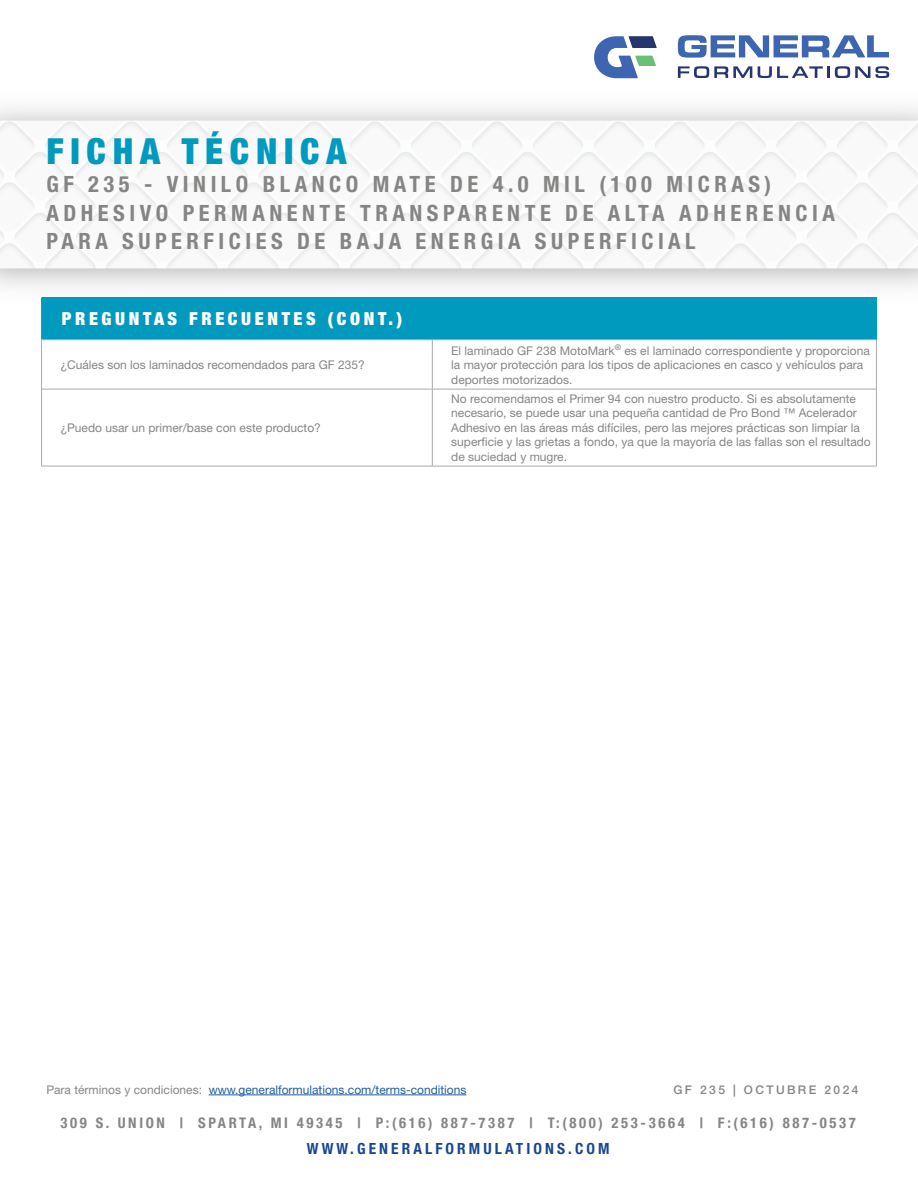
<style>
.page{position:relative;width:918px;height:1188px;background:#fff}
.page>*{position:absolute;margin:0;border:0;box-sizing:border-box;transform-origin:0 0}
.t1{font:900 condensed 36px "Helvetica Neue LT Std";letter-spacing:.19em;color:#009abf}
.t2{font:700 condensed 22.5px/28.5px "Helvetica Neue LT Std";letter-spacing:.2em;color:#858584}
.t3{font:900 condensed 18px "Helvetica Neue LT Std";letter-spacing:.2em;color:#fff}
.t4{font:700 condensed 15.45px "Helvetica Neue LT Std";letter-spacing:.2em;color:#194790}
.t5{font:700 condensed 14.7px "Helvetica Neue LT Std";letter-spacing:.18em;color:#858583}
.Table_Text{font:12px/14.4px "Helvetica Neue LT Std";color:#858584}
.t6{font:12px "Helvetica Neue LT Std";color:#215e9f}
.t7{font:500 12px "Helvetica Neue LT Std";letter-spacing:.2em;color:#858584}
.s1{color:#858584}
</style>
<div class="page">
<img style="left:0;top:121px;width:686px;height:147px">
<img style="left:686px;top:121px;width:232px;height:147px">
<svg style="left:678px;top:66px;width:74px;height:12px"></svg>
<svg style="left:758px;top:66px;width:131px;height:12px"></svg>
<svg style="left:678px;top:35px;width:211px;height:23px"></svg>
<svg style="left:594px;top:36px;width:63px;height:42px"></svg>
<hr style="left:209px;top:1095px;width:257px;height:1px;background:#215e9f">
<div style="left:42px;top:297px;width:834px;height:43px;background:#009abf"></div>
<hr style="left:432px;top:340px;width:1px;height:49px;background:#a7a9ac">
<hr style="left:432px;top:389px;width:1px;height:77px;background:#a7a9ac">
<hr style="left:41px;top:297px;width:1px;height:43px;background:#009fa6">
<hr style="left:876px;top:297px;width:1px;height:43px;background:#009fa6">
<hr style="left:41px;top:340px;width:391px;height:1px;background:#adcfd5">
<hr style="left:432px;top:340px;width:445px;height:1px;background:#adcfd5">
<hr style="left:41px;top:340px;width:1px;height:49px;background:#a7a9ac">
<hr style="left:876px;top:340px;width:1px;height:49px;background:#a7a9ac">
<hr style="left:41px;top:389px;width:391px;height:1px;background:#a7a9ac">
<hr style="left:41px;top:389px;width:1px;height:77px;background:#a7a9ac">
<hr style="left:432px;top:389px;width:445px;height:1px;background:#a7a9ac">
<hr style="left:876px;top:389px;width:1px;height:77px;background:#a7a9ac">
<hr style="left:41px;top:466px;width:391px;height:1px;background:#a7a9ac">
<hr style="left:432px;top:466px;width:445px;height:1px;background:#a7a9ac">
<p class="t1" style="left:46px;top:129px;width:301px">FICHA TÉCNICA</p>
<p class="t2" style="left:46px;top:170px;width:726px">GF 235 - VINILO BLANCO MATE DE 4.0 MIL (100 MICRAS)</p>
<p class="t2" style="left:46px;top:198px;width:790px">ADHESIVO PERMANENTE TRANSPARENTE DE ALTA ADHERENCIA<br>PARA SUPERFICIES DE BAJA ENERGIA SUPERFICIAL</p>
<p class="t3" style="left:62px;top:307px;width:342px">PREGUNTAS FRECUENTES (CONT.)</p>
<p class="Table_Text" style="left:60px;top:357px;width:306px">¿Cuáles son los laminados recomendados para GF 235?</p>
<p class="Table_Text" style="left:60px;top:420px;width:262px">¿Puedo usar un primer/base con este producto?</p>
<p class="Table_Text" style="left:451px;top:343px;width:420px">El laminado GF 238 MotoMark<sup>®</sup> es el laminado correspondiente y proporciona la mayor protección para los tipos de aplicaciones en casco y vehículos para deportes motorizados.</p>
<p class="Table_Text" style="left:451px;top:391px;width:421px">No recomendamos el Primer 94 con nuestro producto. Si es absolutamente necesario, se puede usar una pequeña cantidad de Pro Bond ™ Acelerador Adhesivo en las áreas más difíciles, pero las mejores prácticas son limpiar la superficie y las grietas a fondo, ya que la mayoría de las fallas son el resultado de suciedad y mugre.</p>
<p class="t6" style="left:46px;top:1082px;width:422px"><span class="s1">Para términos y condiciones:</span> www.generalformulations.com/terms-conditions</p>
<p class="t7" style="left:673px;top:1083px;width:186px">GF 235 | OCTUBRE 2024</p>
<p class="t5" style="left:61px;top:1114px;width:797px">309 S. UNION | SPARTA, MI 49345 | P:(616) 887-7387 | T:(800) 253-3664 | F:(616) 887-0537</p>
<p class="t4" style="left:307px;top:1139px;width:304px">WWW.GENERALFORMULATIONS.COM</p>
</div>
